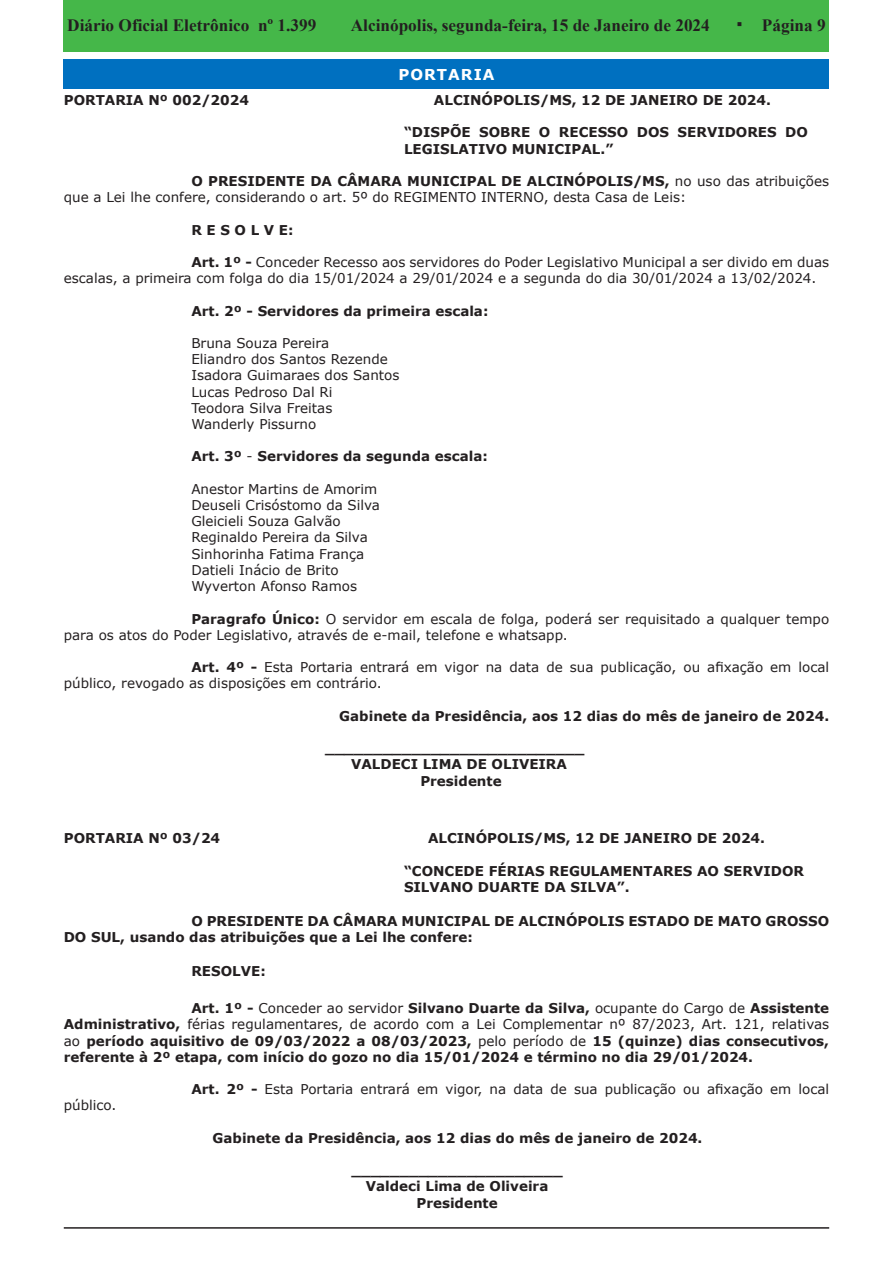
<style>
.page{position:relative;width:893px;height:1263px;background:#fff}
.page>*{position:absolute;margin:0;border:0;box-sizing:border-box;transform-origin:0 0}
.t1{font:700 17.25px "Times New Roman";color:#231f20}
.t2{font:700 15px "Verdana";letter-spacing:.07em;color:#fff}
.Recuo_de_corpo_de_te{font:700 13.5px/16.2px "Verdana";color:#231f20}
.Sem_Espaçamento{font:13.5px/16.2px "Verdana";color:#231f20}
.Título_2{font:700 13.5px "Verdana";color:#231f20}
.s1{font-family:"Verdana";font-size:21px}
.s2{font-weight:700}
.s3{font-weight:400}
</style>
<div class="page">
<div style="left:64px;top:0;width:765px;height:51px;background:#45b749"></div>
<hr style="left:64px;top:1227px;width:765px;height:2px;background:#231f20">
<div style="left:64px;top:60px;width:765px;height:29px;background:#0070c0"></div>
<p class="t1" style="left:67px;top:13px;width:251px">Diário Oficial Eletrônico nº 1.399</p>
<p class="t1" style="left:351px;top:13px;width:476px">Alcinópolis, segunda-feira, 15 de Janeiro de 2024 <span class="s1">·</span> Página 9</p>
<p class="t2" style="left:398px;top:64px;width:98px">PORTARIA</p>
<p class="Recuo_de_corpo_de_te" style="left:64px;top:92px;width:187px">PORTARIA Nº 002/2024</p>
<p class="Recuo_de_corpo_de_te" style="left:434px;top:92px;width:339px">ALCINÓPOLIS/MS, 12 DE JANEIRO DE 2024.</p>
<p class="Recuo_de_corpo_de_te" style="left:404px;top:124px;width:405px">“DISPÕE SOBRE O RECESSO DOS SERVIDORES DO<br>LEGISLATIVO MUNICIPAL.”</p>
<p class="Sem_Espaçamento" style="left:64px;top:173px;width:767px;text-indent:128px"><span class="s2">O PRESIDENTE DA CÂMARA MUNICIPAL DE ALCINÓPOLIS/MS,</span> no uso das atribuições que a Lei lhe confere, considerando o art. 5º do REGIMENTO INTERNO, desta Casa de Leis:</p>
<p class="Recuo_de_corpo_de_te" style="left:191px;top:221px;width:104px">R E S O L V E:</p>
<p class="Sem_Espaçamento" style="left:64px;top:254px;width:767px;text-indent:128px"><span class="s2">Art. 1º -</span> Conceder Recesso aos servidores do Poder Legislativo Municipal a ser divido em duas escalas, a primeira com folga do dia 15/01/2024 a 29/01/2024 e a segunda do dia 30/01/2024 a 13/02/2024.</p>
<p class="Recuo_de_corpo_de_te" style="left:191px;top:302px;width:299px">Art. 2º - Servidores da primeira escala:</p>
<p class="Sem_Espaçamento" style="left:191px;top:335px;width:139px">Bruna Souza Pereira</p>
<p class="Sem_Espaçamento" style="left:191px;top:351px;width:198px">Eliandro dos Santos Rezende</p>
<p class="Sem_Espaçamento" style="left:191px;top:367px;width:210px">Isadora Guimaraes dos Santos</p>
<p class="Sem_Espaçamento" style="left:191px;top:383px;width:143px">Lucas Pedroso Dal Ri</p>
<p class="Sem_Espaçamento" style="left:191px;top:400px;width:143px">Teodora Silva Freitas</p>
<p class="Sem_Espaçamento" style="left:191px;top:416px;width:126px">Wanderly Pissurno</p>
<p class="Recuo_de_corpo_de_te" style="left:191px;top:448px;width:298px">Art. 3º <span class="s3">-</span> Servidores da segunda escala:</p>
<p class="Sem_Espaçamento" style="left:191px;top:481px;width:187px">Anestor Martins de Amorim</p>
<p class="Sem_Espaçamento" style="left:191px;top:497px;width:190px">Deuseli Crisóstomo da Silva</p>
<p class="Sem_Espaçamento" style="left:191px;top:513px;width:151px">Gleicieli Souza Galvão</p>
<p class="Sem_Espaçamento" style="left:191px;top:529px;width:178px">Reginaldo Pereira da Silva</p>
<p class="Sem_Espaçamento" style="left:191px;top:545px;width:174px">Sinhorinha Fatima França</p>
<p class="Sem_Espaçamento" style="left:191px;top:562px;width:149px">Datieli Inácio de Brito</p>
<p class="Sem_Espaçamento" style="left:191px;top:578px;width:167px">Wyverton Afonso Ramos</p>
<p class="Sem_Espaçamento" style="left:64px;top:610px;width:767px;text-indent:128px"><span class="s2">Paragrafo Único:</span> O servidor em escala de folga, poderá ser requisitado a qualquer tempo para os atos do Poder Legislativo, através de e-mail, telefone e whatsapp.</p>
<p class="Sem_Espaçamento" style="left:64px;top:659px;width:767px;text-indent:128px"><span class="s2">Art. 4º -</span> Esta Portaria entrará em vigor na data de sua publicação, ou afixação em local público, revogado as disposições em contrário.</p>
<p class="Recuo_de_corpo_de_te" style="left:339px;top:707px;width:491px">Gabinete da Presidência, aos 12 dias do mês de janeiro de 2024.</p>
<p class="Recuo_de_corpo_de_te" style="left:325px;top:740px;width:261px">___________________________</p>
<p class="Recuo_de_corpo_de_te" style="left:351px;top:756px;width:217px">VALDECI LIMA DE OLIVEIRA</p>
<p class="Recuo_de_corpo_de_te" style="left:420px;top:772px;width:83px">Presidente</p>
<p class="Recuo_de_corpo_de_te" style="left:64px;top:830px;width:158px">PORTARIA Nº 03/24</p>
<p class="Recuo_de_corpo_de_te" style="left:428px;top:830px;width:339px">ALCINÓPOLIS/MS, 12 DE JANEIRO DE 2024.</p>
<p class="Recuo_de_corpo_de_te" style="left:404px;top:862px;width:401px">“CONCEDE FÉRIAS REGULAMENTARES AO SERVIDOR<br>SILVANO DUARTE DA SILVA”.</p>
<p class="Recuo_de_corpo_de_te" style="left:64px;top:913px;width:767px;text-indent:128px">O PRESIDENTE DA CÂMARA MUNICIPAL DE ALCINÓPOLIS ESTADO DE MATO GROSSO<br>DO SUL, usando das atribuições que a Lei lhe confere:</p>
<p class="Título_2" style="left:191px;top:962px;width:76px">RESOLVE:</p>
<p class="Recuo_de_corpo_de_te" style="left:64px;top:1000px;width:767px;text-align:justify;text-indent:128px">Art. 1º - <span class="s3">Conceder ao servidor</span> Silvano Duarte da Silva, <span class="s3">ocupante do Cargo de</span> Assistente Administrativo, <span class="s3">férias regulamentares, de acordo com a Lei Complementar nº 87/2023, Art. 121, relativas ao</span> período aquisitivo de 09/03/2022 a 08/03/2023, <span class="s3">pelo período de</span> 15 (quinze) dias consecutivos, referente à 2º etapa, com início do gozo no dia 15/01/2024 e término no dia 29/01/2024.</p>
<p class="Sem_Espaçamento" style="left:191px;top:1081px;width:639px"><span class="s2">Art. 2º -</span> Esta Portaria entrará em vigor, na data de sua publicação ou afixação em local</p>
<p class="Sem_Espaçamento" style="left:64px;top:1097px;width:54px">público.</p>
<p class="Recuo_de_corpo_de_te" style="left:213px;top:1129px;width:491px">Gabinete da Presidência, aos 12 dias do mês de janeiro de 2024.</p>
<p class="Recuo_de_corpo_de_te" style="left:351px;top:1162px;width:213px">______________________</p>
<p class="Recuo_de_corpo_de_te" style="left:366px;top:1178px;width:184px">Valdeci Lima de Oliveira</p>
<p class="Recuo_de_corpo_de_te" style="left:416px;top:1194px;width:83px">Presidente</p>
</div>
